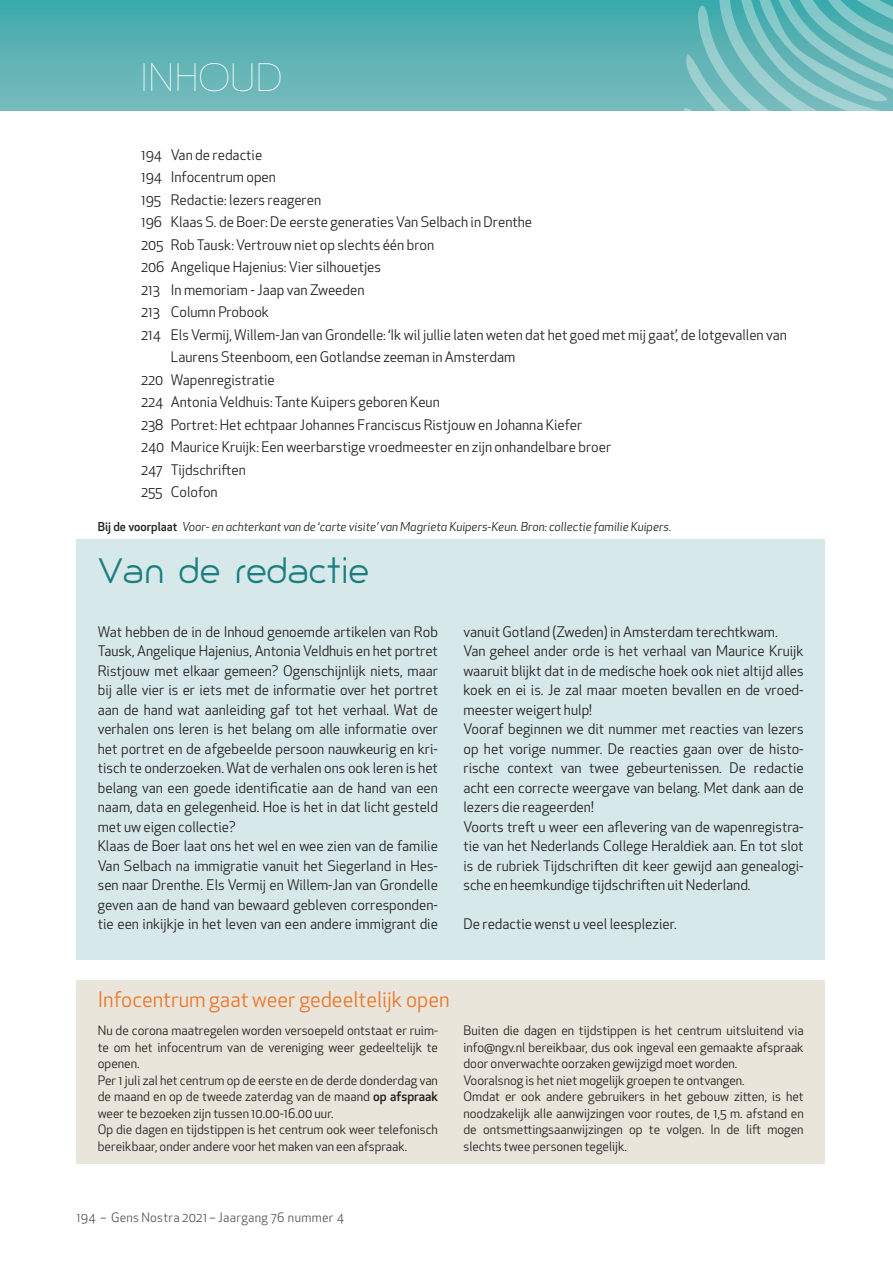
<style>
.page{position:relative;width:893px;height:1263px;background:#fff}
.page>*{position:absolute;margin:0;border:0;box-sizing:border-box;transform-origin:0 0}
.t1{font:100 37.5px "Giorgio";letter-spacing:.05em;color:#fff}
.t2{font:33px "Giorgio";color:#1a7e7f}
.t3{font:21px "Apex New";color:#ed772d}
.t4{font:14.25px/19.5px "Apex New";color:#231f20}
.t5{font:12.75px/16.5px "Apex New";color:#231f20}
.t6{font:12.75px "Apex New";letter-spacing:.025em;color:#57585a}
.t7{font:italic 12px "Apex New";color:#231f20}
.s1{font-weight:500;font-style:normal}
.s2{font-weight:500}
</style>
<div class="page">
<div style="left:0;top:0;width:893px;height:111px;background:linear-gradient(to bottom,#3da9ab,#7bbbbd)"></div>
<svg style="left:683px;top:0;width:210px;height:111px;background:#75bebf"></svg>
<div style="left:77px;top:980px;width:748px;height:183px;background:#eae5da"></div>
<div style="left:77px;top:539px;width:748px;height:421px;background:#d6e8e9"></div>
<h1 class="t1" style="left:141px;top:55px;width:142px">INHOUD</h1>
<p class="t4" style="left:141px;top:145px;width:123px">194 Van de redactie</p>
<p class="t4" style="left:141px;top:167px;width:136px">194 Infocentrum open</p>
<p class="t4" style="left:141px;top:190px;width:182px">195 Redactie: lezers reageren</p>
<p class="t4" style="left:141px;top:212px;width:393px">196 Klaas S. de Boer: De eerste generaties Van Selbach in Drenthe</p>
<p class="t4" style="left:141px;top:235px;width:295px">205 Rob Tausk: Vertrouw niet op slechts één bron</p>
<p class="t4" style="left:141px;top:257px;width:242px">206 Angelique Hajenius: Vier silhouetjes</p>
<p class="t4" style="left:141px;top:280px;width:225px">213 In memoriam - Jaap van Zweeden</p>
<p class="t4" style="left:141px;top:302px;width:129px">213 Column Probook</p>
<p class="t4" style="left:141px;top:325px;width:647px">214 Els Vermij, Willem-Jan van Grondelle: ‘Ik wil jullie laten weten dat het goed met mij gaat’, de lotgevallen van</p>
<p class="t4" style="left:171px;top:347px;width:346px">Laurens Steenboom, een Gotlandse zeeman in Amsterdam</p>
<p class="t4" style="left:141px;top:370px;width:135px">220 Wapenregistratie</p>
<p class="t4" style="left:141px;top:392px;width:300px">224 Antonia Veldhuis: Tante Kuipers geboren Keun</p>
<p class="t4" style="left:141px;top:415px;width:443px">238 Portret: Het echtpaar Johannes Franciscus Ristjouw en Johanna Kiefer</p>
<p class="t4" style="left:141px;top:437px;width:472px">240 Maurice Kruijk: Een weerbarstige vroedmeester en zijn onhandelbare broer</p>
<p class="t4" style="left:141px;top:460px;width:106px">247 Tijdschriften</p>
<p class="t4" style="left:141px;top:482px;width:78px">255 Colofon</p>
<p class="t7" style="left:98px;top:519px;width:575px"><span class="s1">Bij de voorplaat</span> Voor- en achterkant van de ‘carte visite’ van Magrieta Kuipers-Keun. Bron: collectie familie Kuipers.</p>
<h2 class="t2" style="left:98px;top:550px;width:273px">Van de redactie</h2>
<p class="t4" style="left:98px;top:622px;width:342px">Wat hebben de in de Inhoud genoemde artikelen van Rob Tausk, Angelique Hajenius, Antonia Veldhuis en het portret Ristjouw met elkaar gemeen? Ogenschijnlijk niets, maar bij alle vier is er iets met de informatie over het portret aan de hand wat aanleiding gaf tot het verhaal. Wat de verhalen ons leren is het belang om alle informatie over het portret en de afgebeelde persoon nauwkeurig en kri&shy;tisch te onderzoeken. Wat de verhalen ons ook leren is het belang van een goede identificatie aan de hand van een naam, data en gelegenheid. Hoe is het in dat licht gesteld met uw eigen collectie?<br>Klaas de Boer laat ons het wel en wee zien van de familie Van Selbach na immigratie vanuit het Siegerland in Hes&shy;sen naar Drenthe. Els Vermij en Willem-Jan van Grondelle geven aan de hand van bewaard gebleven corresponden&shy;tie een inkijkje in het leven van een andere immigrant die</p>
<p class="t4" style="left:463px;top:622px;width:342px">vanuit Gotland (Zweden) in Amsterdam terechtkwam.<br>Van geheel ander orde is het verhaal van Maurice Kruijk waaruit blijkt dat in de medische hoek ook niet altijd alles koek en ei is. Je zal maar moeten bevallen en de vroed&shy;meester weigert hulp!<br>Vooraf beginnen we dit nummer met reacties van lezers op het vorige nummer. De reacties gaan over de histo&shy;rische context van twee gebeurtenissen. De redactie acht een correcte weergave van belang. Met dank aan de lezers die reageerden!<br>Voorts treft u weer een aflevering van de wapenregistra&shy;tie van het Nederlands College Heraldiek aan. En tot slot is de rubriek Tijdschriften dit keer gewijd aan genealogi&shy;sche en heemkundige tijdschriften uit Nederland.</p>
<p class="t4" style="left:463px;top:914px;width:215px">De redactie wenst u veel leesplezier.</p>
<h3 class="t3" style="left:98px;top:986px;width:353px">Infocentrum gaat weer gedeeltelijk open</h3>
<p class="t5" style="left:98px;top:1022px;width:342px">Nu de corona maatregelen worden versoepeld ontstaat er ruim&shy;te om het infocentrum van de vereniging weer gedeeltelijk te openen.<br>Per 1 juli zal het centrum op de eerste en de derde donderdag van de maand en op de tweede zaterdag van de maand <span class="s2">op afspraak </span>weer te bezoeken zijn tussen 10.00-16.00 uur.<br>Op die dagen en tijdstippen is het centrum ook weer telefonisch bereikbaar, onder andere voor het maken van een afspraak.</p>
<p class="t5" style="left:463px;top:1022px;width:342px">Buiten die dagen en tijdstippen is het centrum uitsluitend via info@ngv.nl bereikbaar, dus ook ingeval een gemaakte afspraak door onverwachte oorzaken gewijzigd moet worden.<br>Vooralsnog is het niet mogelijk groepen te ontvangen.<br>Omdat er ook andere gebruikers in het gebouw zitten, is het noodzakelijk alle aanwijzingen voor routes, de 1,5 m. afstand en de ontsmettingsaanwijzingen op te volgen. In de lift mogen slechts twee personen tegelijk.</p>
<p class="t6" style="left:77px;top:1209px;width:269px">194 – Gens Nostra 2021 – Jaargang 76 nummer 4</p>
</div>
